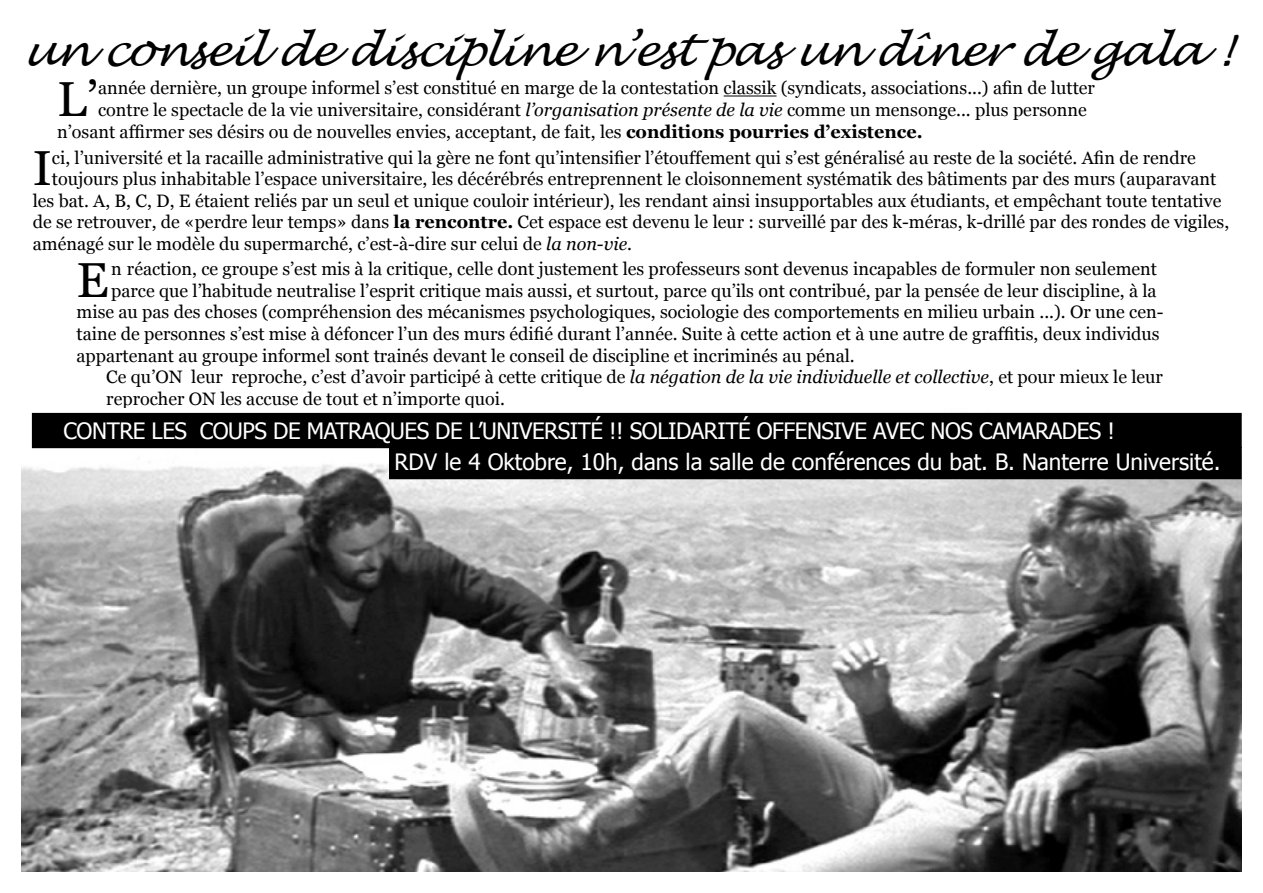
<style>
.page{position:relative;width:1263px;height:893px;background:#fff}
.page>*{position:absolute;margin:0;border:0;box-sizing:border-box;transform-origin:0 0}
.t1{font:49.2px "Georgia";color:#000}
.t2{font:italic 43.5px "Lucida Handwriting";letter-spacing:-.03em;color:#000}
.t3{font:22.5px "Tahoma";letter-spacing:-.02em;color:#fff}
.t4{font:22.5px "Tahoma";color:#fff}
.t5{font:18px/21.6px "Georgia";color:#000}
.s1{font-style:italic}
.s2{font-weight:700}
</style>
<div class="page">
<img style="left:21px;top:412px;width:1221px;height:460px">
<hr style="left:724px;top:96px;width:52px;height:1px;background:#000">
<div style="left:33px;top:414px;width:1208px;height:33px;background:#000"></div>
<div style="left:32px;top:413px;width:1210px;height:35px;border:2px solid #000"></div>
<div style="left:390px;top:448px;width:851px;height:30px;background:#000"></div>
<div style="left:389px;top:447px;width:853px;height:32px;border:2px solid #000"></div>
<p class="t2" style="left:21px;top:24px;width:1211px">un conseilde discipline n’est pas un dîner de gala !</p>
<p class="t1" style="left:57px;top:71px;width:42px">L’</p>
<p class="t5" style="left:98px;top:77px;width:998px">année dernière, un groupe informel s’est constitué en marge de la contestation classik (syndicats, associations...) afin de lutter</p>
<p class="t5" style="left:98px;top:99px;width:990px">contre le spectacle de la vie universitaire, considérant <span class="s1">l’organisation présente de la vie</span> comme un mensonge... plus personne</p>
<p class="t5" style="left:57px;top:121px;width:867px">n’osant affirmer ses désirs ou de nouvelles envies, acceptant, de fait, les <span class="s2">conditions pourries d’existence.</span></p>
<p class="t1" style="left:33px;top:140px;width:21px">I</p>
<p class="t5" style="left:52px;top:146px;width:1145px">ci, l’université et la racaille administrative qui la gère ne font qu’intensifier l’étouffement qui s’est généralisé au reste de la société. Afin de rendre</p>
<p class="t5" style="left:52px;top:168px;width:1166px">toujours plus inhabitable l’espace universitaire, les décérébrés entreprennent le cloisonnement systématik des bâtiments par des murs (auparavant</p>
<p class="t5" style="left:33px;top:190px;width:1190px">les bat. A, B, C, D, E étaient reliés par un seul et unique couloir intérieur), les rendant ainsi insupportables aux étudiants, et empêchant toute tentative</p>
<p class="t5" style="left:33px;top:211px;width:1198px">de se retrouver, de «perdre leur temps» dans <span class="s2">la rencontre.</span> Cet espace est devenu le leur : surveillé par des k-méras, k-drillé par des rondes de vigiles,</p>
<p class="t5" style="left:33px;top:233px;width:601px">aménagé sur le modèle du supermarché, c’est-à-dire sur celui de <span class="s1">la non-vie</span>.</p>
<p class="t1" style="left:77px;top:252px;width:34px">E</p>
<p class="t5" style="left:111px;top:258px;width:1047px">n réaction, ce groupe s’est mis à la critique, celle dont justement les professeurs sont devenus incapables de formuler non seulement</p>
<p class="t5" style="left:111px;top:280px;width:1047px">parce que l’habitude neutralise l’esprit critique mais aussi, et surtout, parce qu’ils ont contribué, par la pensée de leur discipline, à la</p>
<p class="t5" style="left:77px;top:301px;width:1088px">mise au pas des choses (compréhension des mécanismes psychologiques, sociologie des comportements en milieu urbain ...). Or une cen-</p>
<p class="t5" style="left:77px;top:323px;width:1085px">taine de personnes s’est mise à défoncer l’un des murs édifié durant l’année. Suite à cette action et à une autre de graffitis, deux individus</p>
<p class="t5" style="left:77px;top:344px;width:780px">appartenant au groupe informel sont trainés devant le conseil de discipline et incriminés au pénal.</p>
<p class="t5" style="left:106px;top:366px;width:1058px">Ce qu’ON leur reproche, c’est d’avoir participé à cette critique de <span class="s1">la négation de la vie individuelle et collective</span>, et pour mieux le leur reprocher ON les accuse de tout et n’importe quoi.</p>
<p class="t3" style="left:64px;top:415px;width:1053px">CONTRE LES COUPS DE MATRAQUES DE L’UNIVERSITÉ !! SOLIDARITÉ OFFENSIVE AVEC NOS CAMARADES !</p>
<p class="t4" style="left:395px;top:446px;width:827px">RDV le 4 Oktobre, 10h, dans la salle de conférences du bat. B. Nanterre Université.</p>
</div>
